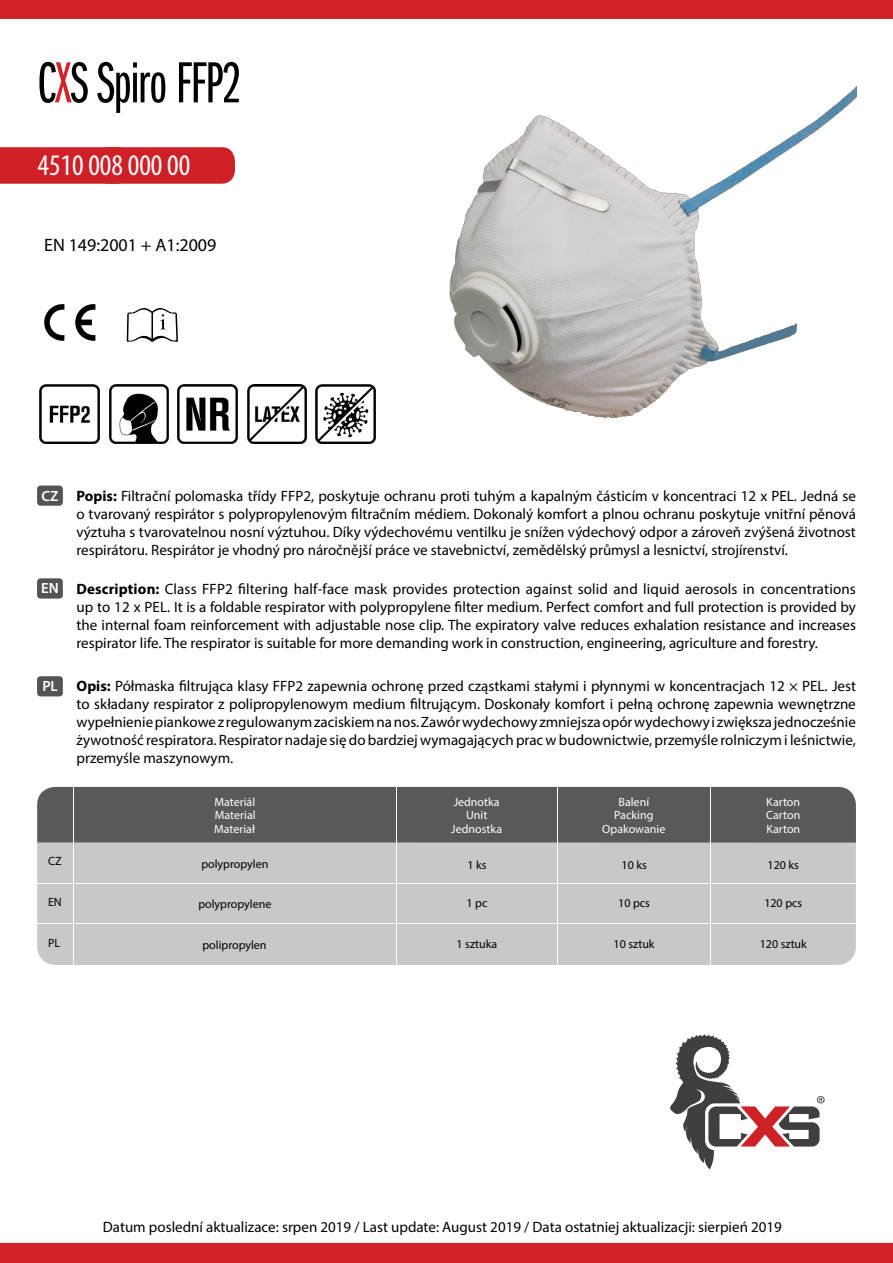
<style>
.page{position:relative;width:893px;height:1263px;background:#fff}
.page>*{position:absolute;margin:0;border:0;box-sizing:border-box;transform-origin:0 0}
.t1{font:60px "Franklin Got Itc DOT Boo Ext Com";letter-spacing:-.01em;color:#000}
.t2{font:condensed 30px "Myriad Pro";color:#fff}
.t3{font:18px "Myriad Pro";color:#000}
.t4{font:15px/18px "Myriad Pro";color:#000;text-align:justify}
.t5{font:600 14.85px "Myriad Pro";color:#fff}
.t6{font:12px "Myriad Pro";color:#000}
.t7{font:12px "Myriad Pro";color:#fff}
.s1{color:#d2232a}
.s2{font-weight:700}
</style>
<div class="page">
<div style="left:0;top:147px;width:235px;height:37px;background:#cf2027"></div>
<img style="left:449px;top:86px;width:408px;height:332px">
<svg style="left:127px;top:308px;width:51px;height:34px"></svg>
<svg style="left:44px;top:304px;width:20px;height:37px"></svg>
<svg style="left:75px;top:304px;width:20px;height:37px"></svg>
<img style="left:40px;top:384px;width:60px;height:60px">
<img style="left:109px;top:384px;width:60px;height:60px">
<img style="left:178px;top:384px;width:60px;height:60px">
<img style="left:247px;top:384px;width:60px;height:60px">
<img style="left:315px;top:384px;width:60px;height:60px">
<svg style="left:670px;top:1034px;width:155px;height:135px"></svg>
<div style="left:37px;top:485px;width:26px;height:21px;background:#545456;border-radius:3px"></div>
<div style="left:37px;top:578px;width:26px;height:21px;background:#545456;border-radius:3px"></div>
<div style="left:37px;top:676px;width:26px;height:20px;background:#545456;border-radius:3px"></div>
<div style="left:0;top:0;width:893px;height:19px;background:#d2232a"></div>
<div style="left:0;top:1243px;width:893px;height:20px;background:#d2232a"></div>
<div style="left:37px;top:787px;width:819px;height:178px;background:#c7c8ca;border-radius:18px"></div>
<div style="left:37px;top:787px;width:819px;height:55px;background:#58595b"></div>
<hr style="left:73px;top:787px;width:1px;height:178px;background:#fff">
<hr style="left:37px;top:923px;width:819px;height:1px;background:#fff">
<hr style="left:37px;top:883px;width:819px;height:1px;background:#fff">
<hr style="left:396px;top:787px;width:1px;height:178px;background:#fff">
<hr style="left:710px;top:787px;width:1px;height:178px;background:#fff">
<hr style="left:557px;top:787px;width:1px;height:178px;background:#fff">
<h1 class="t1" style="left:37px;top:51px;width:206px">C<span class="s1">X</span>S Spiro FFP2</h1>
<h2 class="t2" style="left:38px;top:147px;width:154px">4510 008 000 00</h2>
<p class="t3" style="left:44px;top:234px;width:174px">EN 149:2001 + A1:2009</p>
<p class="t5" style="left:42px;top:486px;width:19px">CZ</p>
<p class="t5" style="left:41px;top:579px;width:19px">EN</p>
<p class="t5" style="left:42px;top:677px;width:17px">PL</p>
<p class="t6" style="left:48px;top:854px;width:15px">CZ</p>
<p class="t6" style="left:48px;top:894px;width:15px">EN</p>
<p class="t6" style="left:48px;top:935px;width:14px">PL</p>
<p class="t4" style="left:77px;top:486px;width:781px"><span class="s2">Popis:</span> Filtrační polomaska třídy FFP2, poskytuje ochranu proti tuhým a kapalným částicím v koncentraci 12 x PEL. Jedná se o tvarovaný respirátor s polypropylenovým filtračním médiem. Dokonalý komfort a plnou ochranu poskytuje vnitřní pěnová výztuha s tvarovatelnou nosní výztuhou. Díky výdechovému ventilku je snížen výdechový odpor a zároveň zvýšená životnost respirátoru. Respirátor je vhodný pro náročnější práce ve stavebnictví, zemědělský průmysl a lesnictví, strojírenství.</p>
<p class="t4" style="left:77px;top:579px;width:781px"><span class="s2">Description:</span> Class FFP2 filtering half-face mask provides protection against solid and liquid aerosols in concentrations up to 12 x PEL. It is a foldable respirator with polypropylene filter medium. Perfect comfort and full protection is provided by the internal foam reinforcement with adjustable nose clip. The expiratory valve reduces exhalation resistance and increases respirator life. The respirator is suitable for more demanding work in construction, engineering, agriculture and forestry.</p>
<p class="t4" style="left:77px;top:677px;width:781px"><span class="s2">Opis:</span> Półmaska filtrująca klasy FFP2 zapewnia ochronę przed cząstkami stałymi i płynnymi w koncentracjach 12 × PEL. Jest to składany respirator z polipropylenowym medium filtrującym. Doskonały komfort i pełną ochronę zapewnia wewnętrzne wypełnienie piankowe z regulowanym zaciskiem na nos. Zawór wydechowy zmniejsza opór wydechowy i zwiększa jednocześnie żywotność respiratora. Respirator nadaje się do bardziej wymagających prac w budownictwie, przemyśle rolniczym i leśnictwie, przemyśle maszynowym.</p>
<p class="t7" style="left:214px;top:794px;width:42px">Materiál</p>
<p class="t7" style="left:214px;top:821px;width:42px">Materiał</p>
<p class="t7" style="left:215px;top:808px;width:42px">Material</p>
<p class="t7" style="left:454px;top:794px;width:48px">Jednotka</p>
<p class="t7" style="left:451px;top:821px;width:52px">Jednostka</p>
<p class="t7" style="left:466px;top:808px;width:23px">Unit</p>
<p class="t7" style="left:618px;top:794px;width:32px">Balení</p>
<p class="t7" style="left:602px;top:821px;width:65px">Opakowanie</p>
<p class="t7" style="left:614px;top:808px;width:41px">Packing</p>
<p class="t7" style="left:766px;top:794px;width:35px">Karton</p>
<p class="t7" style="left:766px;top:821px;width:35px">Karton</p>
<p class="t7" style="left:766px;top:808px;width:36px">Carton</p>
<p class="t6" style="left:201px;top:856px;width:69px">polypropylen</p>
<p class="t6" style="left:467px;top:858px;width:21px">1 ks</p>
<p class="t6" style="left:621px;top:858px;width:27px">10 ks</p>
<p class="t6" style="left:768px;top:858px;width:33px">120 ks</p>
<p class="t6" style="left:198px;top:896px;width:75px">polypropylene</p>
<p class="t6" style="left:467px;top:896px;width:22px">1 pc</p>
<p class="t6" style="left:618px;top:896px;width:33px">10 pcs</p>
<p class="t6" style="left:764px;top:896px;width:39px">120 pcs</p>
<p class="t6" style="left:202px;top:937px;width:66px">polipropylen</p>
<p class="t6" style="left:457px;top:937px;width:42px">1 sztuka</p>
<p class="t6" style="left:614px;top:937px;width:42px">10 sztuk</p>
<p class="t6" style="left:760px;top:937px;width:49px">120 sztuk</p>
<p class="t4" style="left:103px;top:1218px;width:681px">Datum poslední aktualizace: srpen 2019 / Last update: August 2019 / Data ostatniej aktualizacji: sierpień 2019</p>
</div>
